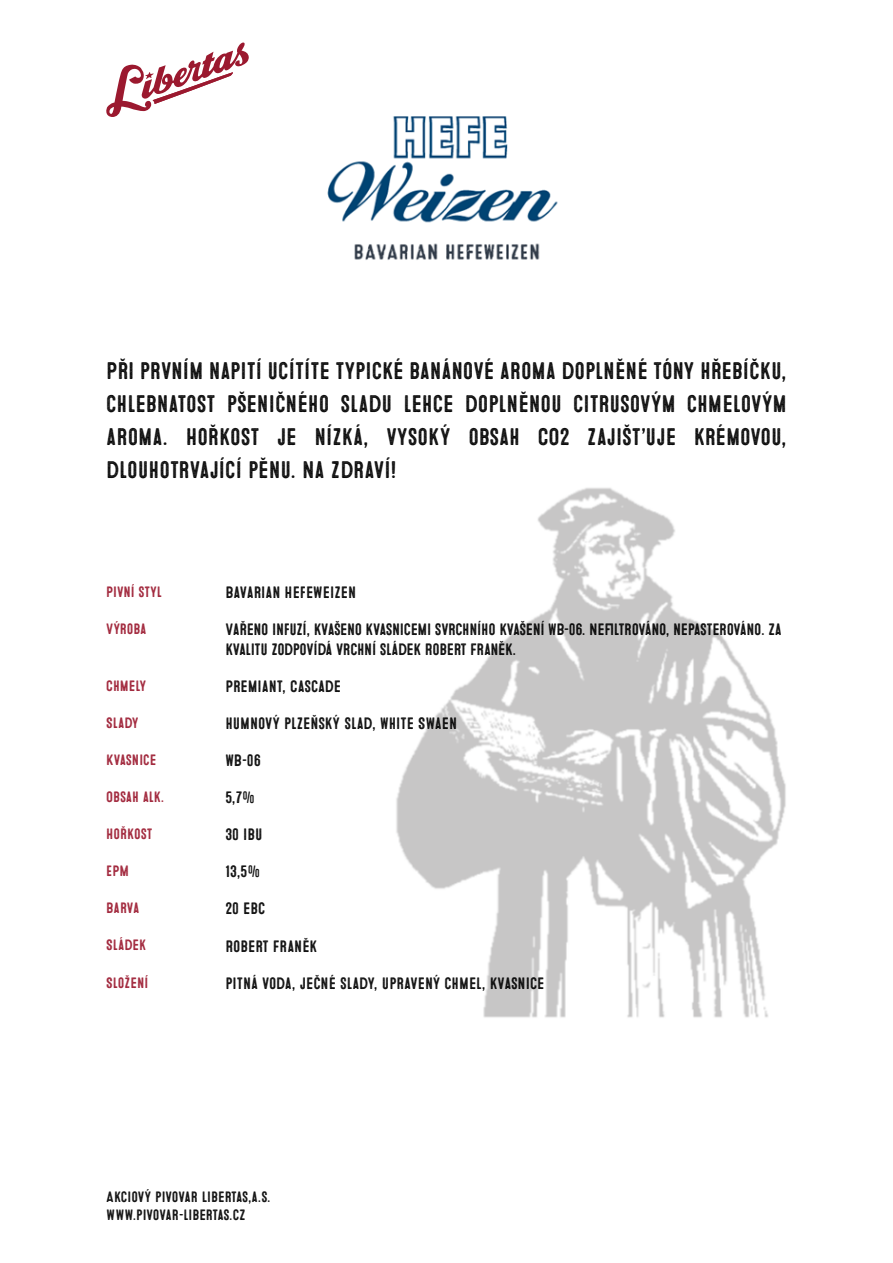
<style>
.page{position:relative;width:893px;height:1263px;background:#fff}
.page>*{position:absolute;margin:0;border:0;box-sizing:border-box;transform-origin:0 0}
.t1{font:24px/33px "Microbrew Two";color:#000;text-align:justify}
.t2{font:16.5px/19.8px "Microbrew Two";letter-spacing:-.02em;color:#000}
.t3{font:16.5px "Microbrew Two";color:#000}
.t4{font:15px "Microbrew Two";color:#9b192f}
.t5{font:15px/18px "Microbrew Two";color:#000}
</style>
<div class="page">
<svg style="left:106px;top:43px;width:143px;height:74px"></svg>
<img style="left:396px;top:488px;width:390px;height:530px">
<img style="left:327px;top:116px;width:231px;height:144px">
<p class="t1" style="left:106px;top:355px;width:682px">PŘI PRVNÍM NAPITÍ UCÍTÍTE TYPICKÉ BANÁNOVÉ AROMA DOPLNĚNÉ TÓNY HŘEBÍČKU, CHLEBNATOST PŠENIČNÉHO SLADU LEHCE DOPLNĚNOU CITRUSOVÝM CHMELOVÝM AROMA. HOŘKOST JE NÍZKÁ, VYSOKÝ OBSAH CO2 ZAJIŠŤUJE KRÉMOVOU, DLOUHOTRVAJÍCÍ PĚNU. NA ZDRAVÍ!</p>
<p class="t4" style="left:106px;top:583px;width:57px">PIVNÍ STYL</p>
<p class="t3" style="left:225px;top:583px;width:132px">BAVARIAN HEFEWEIZEN</p>
<p class="t4" style="left:106px;top:620px;width:42px">VÝROBA</p>
<p class="t2" style="left:225px;top:620px;width:558px">VAŘENO INFUZÍ, KVAŠENO KVASNICEMI SVRCHNÍHO KVAŠENÍ WB-06. NEFILTROVÁNO, NEPASTEROVÁNO. ZA<br>KVALITU ZODPOVÍDÁ VRCHNÍ SLÁDEK ROBERT FRANĚK.</p>
<p class="t4" style="left:106px;top:677px;width:42px">CHMELY</p>
<p class="t3" style="left:225px;top:677px;width:117px">PREMIANT, CASCADE</p>
<p class="t4" style="left:106px;top:714px;width:34px">SLADY</p>
<p class="t3" style="left:225px;top:714px;width:233px">HUMNOVÝ PLZEŇSKÝ SLAD, WHITE SWAEN</p>
<p class="t4" style="left:106px;top:751px;width:51px">KVASNICE</p>
<p class="t2" style="left:225px;top:751px;width:37px">WB-06</p>
<p class="t4" style="left:106px;top:788px;width:59px">OBSAH ALK.</p>
<p class="t2" style="left:225px;top:788px;width:31px">5,7%</p>
<p class="t4" style="left:106px;top:825px;width:48px">HOŘKOST</p>
<p class="t2" style="left:225px;top:825px;width:39px">30 IBU</p>
<p class="t4" style="left:106px;top:862px;width:24px">EPM</p>
<p class="t2" style="left:225px;top:862px;width:36px">13,5%</p>
<p class="t4" style="left:106px;top:900px;width:35px">BARVA</p>
<p class="t2" style="left:225px;top:899px;width:41px">20 EBC</p>
<p class="t4" style="left:106px;top:937px;width:41px">SLÁDEK</p>
<p class="t3" style="left:225px;top:936px;width:94px">ROBERT FRANĚK</p>
<p class="t4" style="left:106px;top:974px;width:44px">SLOŽENÍ</p>
<p class="t2" style="left:225px;top:973px;width:321px">PITNÁ VODA, JEČNÉ SLADY, UPRAVENÝ CHMEL, KVASNICE</p>
<p class="t5" style="left:106px;top:1189px;width:166px">AKCIOVÝ PIVOVAR LIBERTAS, A. S.<br>WWW.PIVOVAR‑LIBERTAS.CZ</p>
</div>
